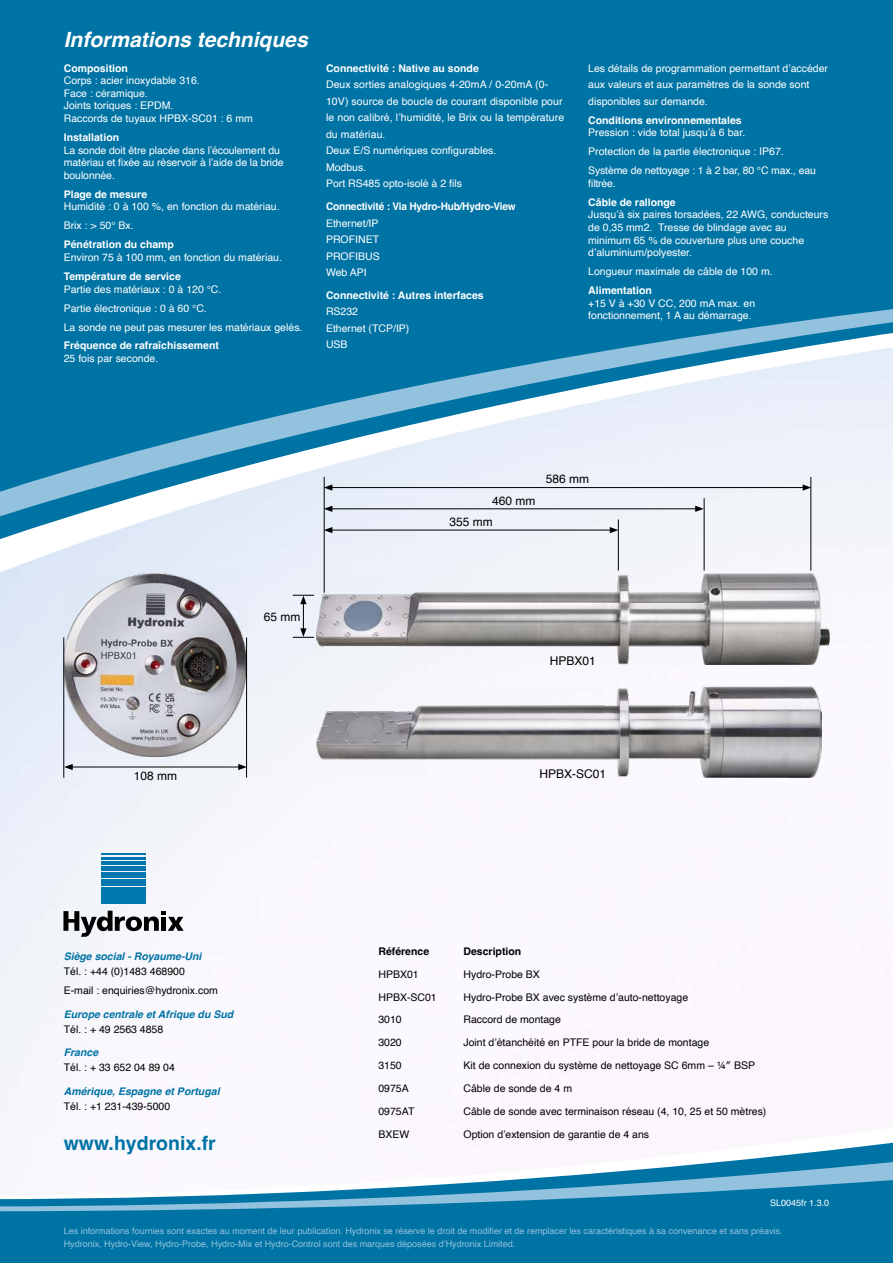
<style>
.page{position:relative;width:893px;height:1263px;background:#fff}
.page>*{position:absolute;margin:0;border:0;box-sizing:border-box;transform-origin:0 0}
.t1{font:italic 700 21px "Helvetica";color:#fff}
.t2{font:700 19.5px "Helvetica";color:#0073a5}
.t3{font:12px/21.3px "Helvetica";color:#000}
.t4{font:10.5px/16.5px "Helvetica";color:#fff}
.t5{font:10.5px/19.2px "Helvetica";color:#000}
.t6{font:700 10.5px "Helvetica";color:#fff}
.t7{font:italic 700 10.5px "Helvetica";color:#0073a5}
.t8{font:700 10.5px "Helvetica";letter-spacing:-.02em;color:#fff;scale:.96 1}
.t9{font:700 10.5px "Helvetica";color:#000}
.t10{font:9px/13.5px "Helvetica";color:#92c2dd}
.t11{font:9px "Helvetica";color:#fff}
</style>
<div class="page">
<svg style="left:0;top:1196px;width:893px;height:67px;background:#0a78a8"></svg>
<div style="left:0;top:0;width:893px;height:264px;background:#0073a5"></div>
<div style="left:0;top:264px;width:893px;height:8px;background:#0073a5"></div>
<img style="left:0;top:272px;width:893px;height:924px">
<img style="left:64px;top:574px;width:183px;height:182px">
<hr style="left:63px;top:637px;width:1px;height:141px;background:#000">
<hr style="left:246px;top:637px;width:1px;height:141px;background:#000">
<hr style="left:70px;top:767px;width:171px;height:1px;background:#000">
<svg style="left:64px;top:764px;width:9px;height:6px"></svg>
<svg style="left:238px;top:764px;width:9px;height:6px"></svg>
<img style="left:316px;top:573px;width:513px;height:92px">
<hr style="left:324px;top:477px;width:1px;height:116px;background:#000">
<hr style="left:810px;top:477px;width:1px;height:94px;background:#000">
<hr style="left:330px;top:487px;width:475px;height:1px;background:#000">
<svg style="left:324px;top:484px;width:8px;height:7px"></svg>
<svg style="left:803px;top:484px;width:8px;height:7px"></svg>
<hr style="left:330px;top:508px;width:368px;height:1px;background:#000">
<svg style="left:324px;top:506px;width:8px;height:6px"></svg>
<svg style="left:695px;top:506px;width:9px;height:6px"></svg>
<hr style="left:330px;top:530px;width:282px;height:1px;background:#000">
<svg style="left:324px;top:527px;width:8px;height:6px"></svg>
<svg style="left:610px;top:527px;width:8px;height:6px"></svg>
<svg style="left:293px;top:595px;width:21px;height:43px"></svg>
<hr style="left:618px;top:519px;width:1px;height:52px;background:#000">
<hr style="left:704px;top:498px;width:1px;height:73px;background:#000">
<img style="left:316px;top:686px;width:505px;height:92px">
<svg style="left:63px;top:911px;width:121px;height:26px"></svg>
<hr style="left:101px;top:854px;width:45px;height:1px;background:#0077ae">
<hr style="left:101px;top:857px;width:45px;height:2px;background:#0077ae">
<hr style="left:101px;top:861px;width:45px;height:3px;background:#0077ae">
<div style="left:101px;top:866px;width:45px;height:5px;background:#0077ae"></div>
<div style="left:101px;top:872px;width:45px;height:6px;background:#0077ae"></div>
<div style="left:101px;top:879px;width:45px;height:6px;background:#0077ae"></div>
<div style="left:101px;top:887px;width:45px;height:7px;background:#0077ae"></div>
<div style="left:101px;top:895px;width:45px;height:9px;background:#0077ae"></div>
<h1 class="t1" style="left:64px;top:27px;width:245px">Informations techniques</h1>
<p class="t6" style="left:64px;top:62px;width:66px">Composition</p>
<p class="t4" style="left:64px;top:75px;width:191px;line-height:12.6px">Corps : acier inoxydable 316.<br>Face : céramique.<br>Joints toriques : EPDM.<br>Raccords de tuyaux HPBX-SC01 : 6 mm</p>
<p class="t6" style="left:64px;top:131px;width:57px">Installation</p>
<p class="t4" style="left:64px;top:144px;width:221px;line-height:12.6px">La sonde doit être placée dans l’écoulement du matériau et fixée au réservoir à l’aide de la bride boulonnée.</p>
<p class="t6" style="left:64px;top:188px;width:85px">Plage de mesure</p>
<p class="t4" style="left:64px;top:198px;width:217px;line-height:18.9px">Humidité : 0 à 100 %, en fonction du matériau.<br>Brix : &gt; 50° Bx.</p>
<p class="t6" style="left:64px;top:238px;width:112px">Pénétration du champ</p>
<p class="t4" style="left:64px;top:249px;width:220px">Environ 75 à 100 mm, en fonction du matériau.</p>
<p class="t6" style="left:64px;top:270px;width:119px">Température de service</p>
<p class="t4" style="left:64px;top:280px;width:240px;line-height:18.9px">Partie des matériaux : 0 à 120 °C.<br>Partie électronique : 0 à 60 °C.<br>La sonde ne peut pas mesurer les matériaux gelés.</p>
<p class="t6" style="left:64px;top:339px;width:157px">Fréquence de rafraîchissement</p>
<p class="t4" style="left:64px;top:350px;width:96px">25 fois par seconde.</p>
<p class="t6" style="left:326px;top:62px;width:154px">Connectivité : Native au sonde</p>
<p class="t4" style="left:326px;top:77px;width:240px">Deux sorties analogiques 4-20mA / 0-20mA (0- 10V) source de boucle de courant disponible pour le non calibré, l’humidité, le Brix ou la température du matériau.<br>Deux E/S numériques configurables.<br>Modbus.<br>Port RS485 opto-isolé à 2 fils</p>
<p class="t8" style="left:326px;top:200px;width:199px">Connectivité : Via Hydro-Hub/Hydro-View</p>
<p class="t4" style="left:326px;top:215px;width:55px;text-align:justify">Ethernet/IP PROFINET PROFIBUS Web API</p>
<p class="t6" style="left:326px;top:289px;width:159px">Connectivité : Autres interfaces</p>
<p class="t4" style="left:326px;top:304px;width:85px">RS232<br>Ethernet (TCP/IP)<br>USB</p>
<p class="t4" style="left:588px;top:60px;width:241px">Les détails de programmation permettant d’accéder aux valeurs et aux paramètres de la sonde sont disponibles sur demande.</p>
<p class="t6" style="left:588px;top:113px;width:155px">Conditions environnementales</p>
<p class="t4" style="left:588px;top:123px;width:229px;line-height:18.9px">Pression : vide total jusqu’à 6 bar.<br>Protection de la partie électronique : IP67.<br>Système de nettoyage : 1 à 2 bar, 80 °C max., eau</p>
<p class="t4" style="left:588px;top:175px;width:29px">filtrée.</p>
<p class="t6" style="left:588px;top:196px;width:89px">Câble de rallonge</p>
<p class="t4" style="left:588px;top:209px;width:242px;line-height:12.6px">Jusqu’à six paires torsadées, 22 AWG, conducteurs de 0,35 mm2. Tresse de blindage avec au minimum 65 % de couverture plus une couche d’aluminium/polyester.</p>
<p class="t4" style="left:588px;top:263px;width:186px">Longueur maximale de câble de 100 m.</p>
<p class="t6" style="left:588px;top:284px;width:65px">Alimentation</p>
<p class="t4" style="left:588px;top:297px;width:168px;line-height:12.6px">+15 V à +30 V CC, 200 mA max. en fonctionnement, 1 A au démarrage.</p>
<p class="t3" style="left:134px;top:766px;width:45px">108 mm</p>
<p class="t3" style="left:264px;top:606px;width:38px">65 mm</p>
<p class="t3" style="left:449px;top:490px;width:88px;text-indent:43px">460 mm<br>355 mm</p>
<p class="t3" style="left:546px;top:469px;width:45px">586 mm</p>
<p class="t3" style="left:550px;top:650px;width:48px">HPBX01</p>
<p class="t3" style="left:539px;top:763px;width:68px">HPBX-SC01</p>
<p class="t7" style="left:64px;top:950px;width:139px">Siège social - Royaume-Uni</p>
<p class="t5" style="left:64px;top:962px;width:156px">Tél. : +44 (0)1483 468900<br>E-mail : enquiries@hydronix.com</p>
<p class="t7" style="left:64px;top:1008px;width:171px">Europe centrale et Afrique du Sud</p>
<p class="t5" style="left:64px;top:1020px;width:101px">Tél. : + 49 2563 4858</p>
<p class="t7" style="left:64px;top:1046px;width:36px">France</p>
<p class="t5" style="left:64px;top:1058px;width:113px">Tél. : + 33 652 04 89 04</p>
<p class="t7" style="left:64px;top:1085px;width:157px">Amérique, Espagne et Portugal</p>
<p class="t5" style="left:64px;top:1097px;width:108px">Tél. : +1 231-439-5000</p>
<h2 class="t2" style="left:64px;top:1131px;width:154px">www.hydronix.fr</h2>
<p class="t9" style="left:378px;top:945px;width:52px">Référence</p>
<p class="t9" style="left:463px;top:945px;width:59px">Description</p>
<p class="t5" style="left:378px;top:965px;width:42px">HPBX01</p>
<p class="t5" style="left:463px;top:965px;width:78px">Hydro-Probe BX</p>
<p class="t5" style="left:378px;top:988px;width:60px">HPBX-SC01</p>
<p class="t5" style="left:463px;top:988px;width:226px">Hydro-Probe BX avec système d’auto-nettoyage</p>
<p class="t5" style="left:378px;top:1010px;width:25px">3010</p>
<p class="t5" style="left:463px;top:1010px;width:99px">Raccord de montage</p>
<p class="t5" style="left:378px;top:1033px;width:25px">3020</p>
<p class="t5" style="left:463px;top:1033px;width:247px">Joint d’étanchéité en PTFE pour la bride de montage</p>
<p class="t5" style="left:378px;top:1056px;width:25px">3150</p>
<p class="t5" style="left:463px;top:1056px;width:293px">Kit de connexion du système de nettoyage SC 6mm – ¼″ BSP</p>
<p class="t5" style="left:378px;top:1079px;width:32px">0975A</p>
<p class="t5" style="left:463px;top:1079px;width:110px">Câble de sonde de 4 m</p>
<p class="t5" style="left:378px;top:1102px;width:38px">0975AT</p>
<p class="t5" style="left:463px;top:1102px;width:304px">Câble de sonde avec terminaison réseau (4, 10, 25 et 50 mètres)</p>
<p class="t5" style="left:378px;top:1125px;width:32px">BXEW</p>
<p class="t5" style="left:463px;top:1125px;width:187px">Option d’extension de garantie de 4 ans</p>
<p class="t11" style="left:770px;top:1196px;width:61px">SL0045fr 1.3.0</p>
<p class="t10" style="left:64px;top:1224px;width:720px">Les informations fournies sont exactes au moment de leur publication. Hydronix se réserve le droit de modifier et de remplacer les caractéristiques à sa convenance et sans préavis.<br>Hydronix, Hydro-View, Hydro-Probe, Hydro-Mix et Hydro-Control sont des marques déposées d’Hydronix Limited.</p>
</div>
